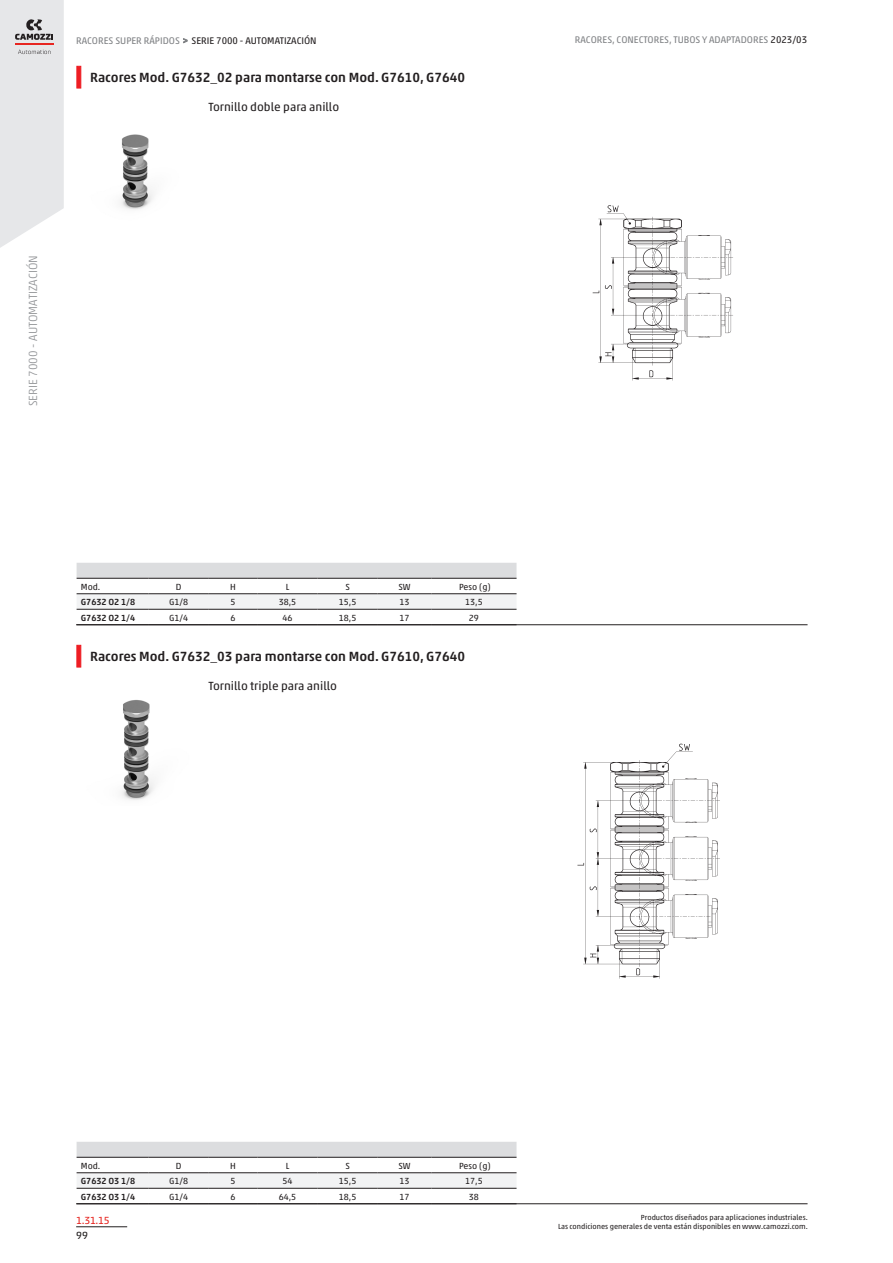
<style>
.page{position:relative;width:893px;height:1263px;background:#fff}
.page>*{position:absolute;margin:0;border:0;box-sizing:border-box;transform-origin:0 0}
.blockTitle_value{font:500 13.5px "Akko W1 G";color:#231f20}
.normal_value{font:12px "Akko W1 G";color:#231f20}
.t1{font:300 12px "Akko W1 G";color:#939598}
.secL{font:10.5px "Akko W1 G";color:#e72621}
.sec4L{font:10.5px "Akko W1 G";color:#231f20}
.headTitleL{font:9.75px "Akko W1 G";color:#231f20}
.footTitleL{font:9.75px "Akko W1 G";color:#808285}
.models_cell{font:9px "Akko W1 G";color:#231f20}
.models_row_header{font:500 9px "Akko W1 G";color:#231f20}
.models_header{font:9px "Akko W1 G";letter-spacing:-.005em;color:#231f20}
.models_model{font:9px "Akko W1 G";color:#231f20}
.footNotesL{font:7.5px/9px "Akko W1 G";color:#231f20;text-align:right}
.s1{color:#808285}
.s2{font-size:9px;color:#808285}
.s3{color:#231f20}
</style>
<div class="page">
<hr style="left:76px;top:1226px;width:51px;height:1px;background:#231f20">
<svg style="left:0;top:0;width:64px;height:248px;background:#e4e4e6"></svg>
<svg style="left:76px;top:66px;width:5px;height:22px"></svg>
<div style="left:77px;top:563px;width:440px;height:15px;background:#dcdddf"></div>
<svg style="left:77px;top:594px;width:440px;height:15px"></svg>
<hr style="left:77px;top:609px;width:72px;height:1px;background:#231f20">
<hr style="left:149px;top:609px;width:60px;height:1px;background:#231f20">
<hr style="left:209px;top:609px;width:48px;height:1px;background:#231f20">
<hr style="left:257px;top:609px;width:61px;height:1px;background:#231f20">
<hr style="left:318px;top:609px;width:60px;height:1px;background:#231f20">
<hr style="left:378px;top:609px;width:53px;height:1px;background:#231f20">
<hr style="left:431px;top:609px;width:86px;height:1px;background:#231f20">
<hr style="left:77px;top:578px;width:72px;height:1px;background:#231f20">
<hr style="left:77px;top:593px;width:72px;height:1px;background:#231f20">
<hr style="left:149px;top:578px;width:60px;height:1px;background:#231f20">
<hr style="left:149px;top:593px;width:60px;height:1px;background:#231f20">
<hr style="left:209px;top:578px;width:48px;height:1px;background:#231f20">
<hr style="left:209px;top:593px;width:48px;height:1px;background:#231f20">
<hr style="left:257px;top:578px;width:61px;height:1px;background:#231f20">
<hr style="left:257px;top:593px;width:61px;height:1px;background:#231f20">
<hr style="left:318px;top:578px;width:60px;height:1px;background:#231f20">
<hr style="left:318px;top:593px;width:60px;height:1px;background:#231f20">
<hr style="left:378px;top:578px;width:53px;height:1px;background:#231f20">
<hr style="left:378px;top:593px;width:53px;height:1px;background:#231f20">
<hr style="left:431px;top:578px;width:86px;height:1px;background:#231f20">
<hr style="left:431px;top:593px;width:86px;height:1px;background:#231f20">
<hr style="left:76px;top:624px;width:731px;height:1px;background:#231f20">
<img style="left:120px;top:134px;width:33px;height:76px">
<img style="left:592px;top:205px;width:141px;height:176px">
<svg style="left:76px;top:645px;width:5px;height:22px"></svg>
<div style="left:77px;top:1142px;width:440px;height:15px;background:#dcdddf"></div>
<svg style="left:77px;top:1173px;width:440px;height:15px"></svg>
<hr style="left:77px;top:1188px;width:72px;height:1px;background:#231f20">
<hr style="left:149px;top:1188px;width:60px;height:1px;background:#231f20">
<hr style="left:209px;top:1188px;width:48px;height:1px;background:#231f20">
<hr style="left:257px;top:1188px;width:61px;height:1px;background:#231f20">
<hr style="left:318px;top:1188px;width:60px;height:1px;background:#231f20">
<hr style="left:378px;top:1188px;width:53px;height:1px;background:#231f20">
<hr style="left:431px;top:1188px;width:86px;height:1px;background:#231f20">
<hr style="left:77px;top:1157px;width:72px;height:1px;background:#231f20">
<hr style="left:77px;top:1172px;width:72px;height:1px;background:#231f20">
<hr style="left:149px;top:1157px;width:60px;height:1px;background:#231f20">
<hr style="left:149px;top:1172px;width:60px;height:1px;background:#231f20">
<hr style="left:209px;top:1157px;width:48px;height:1px;background:#231f20">
<hr style="left:209px;top:1172px;width:48px;height:1px;background:#231f20">
<hr style="left:257px;top:1157px;width:61px;height:1px;background:#231f20">
<hr style="left:257px;top:1172px;width:61px;height:1px;background:#231f20">
<hr style="left:318px;top:1157px;width:60px;height:1px;background:#231f20">
<hr style="left:318px;top:1172px;width:60px;height:1px;background:#231f20">
<hr style="left:378px;top:1157px;width:53px;height:1px;background:#231f20">
<hr style="left:378px;top:1172px;width:53px;height:1px;background:#231f20">
<hr style="left:431px;top:1157px;width:86px;height:1px;background:#231f20">
<hr style="left:431px;top:1172px;width:86px;height:1px;background:#231f20">
<hr style="left:76px;top:1203px;width:731px;height:1px;background:#231f20">
<img style="left:121px;top:700px;width:34px;height:100px">
<img style="left:577px;top:743px;width:143px;height:236px">
<p class="headTitleL" style="left:76px;top:33px;width:242px"><span class="s1">RACORES SUPER RÁPIDOS</span> <span class="s2">&gt;</span> SERIE 7000 - AUTOMATIZACIÓN</p>
<p class="footTitleL" style="left:575px;top:33px;width:234px">RACORES, CONECTORES, TUBOS Y ADAPTADORES <span class="s3">2023/03</span></p>
<p class="blockTitle_value" style="left:90px;top:68px;width:376px">Racores Mod. G7632_02 para montarse con Mod. G7610, G7640</p>
<p class="normal_value" style="left:208px;top:98px;width:132px">Tornillo doble para anillo</p>
<p class="t1" style="left:24px;top:406px;width:153px;rotate:-90deg">SERIE 7000 - AUTOMATIZACIÓN</p>
<p class="models_model" style="left:81px;top:580px;width:21px">Mod.</p>
<p class="models_header" style="left:176px;top:580px;width:7px">D</p>
<p class="models_header" style="left:230px;top:580px;width:7px">H</p>
<p class="models_header" style="left:286px;top:580px;width:5px">L</p>
<p class="models_header" style="left:345px;top:580px;width:6px">S</p>
<p class="models_header" style="left:399px;top:580px;width:14px">SW</p>
<p class="models_header" style="left:459px;top:580px;width:33px">Peso (g)</p>
<p class="models_row_header" style="left:81px;top:595px;width:56px">G7632 O2 1/8</p>
<p class="models_cell" style="left:169px;top:595px;width:20px">G1/8</p>
<p class="models_cell" style="left:231px;top:595px;width:7px">5</p>
<p class="models_cell" style="left:279px;top:595px;width:19px">38,5</p>
<p class="models_cell" style="left:339px;top:595px;width:19px">15,5</p>
<p class="models_cell" style="left:399px;top:595px;width:12px">13</p>
<p class="models_cell" style="left:465px;top:595px;width:19px">13,5</p>
<p class="models_row_header" style="left:81px;top:611px;width:56px">G7632 O2 1/4</p>
<p class="models_cell" style="left:169px;top:611px;width:20px">G1/4</p>
<p class="models_cell" style="left:231px;top:611px;width:7px">6</p>
<p class="models_cell" style="left:282px;top:611px;width:12px">46</p>
<p class="models_cell" style="left:339px;top:611px;width:19px">18,5</p>
<p class="models_cell" style="left:399px;top:611px;width:12px">17</p>
<p class="models_cell" style="left:469px;top:611px;width:12px">29</p>
<p class="blockTitle_value" style="left:90px;top:647px;width:376px">Racores Mod. G7632_03 para montarse con Mod. G7610, G7640</p>
<p class="normal_value" style="left:208px;top:677px;width:130px">Tornillo triple para anillo</p>
<p class="models_model" style="left:81px;top:1159px;width:21px">Mod.</p>
<p class="models_header" style="left:176px;top:1159px;width:7px">D</p>
<p class="models_header" style="left:230px;top:1159px;width:7px">H</p>
<p class="models_header" style="left:286px;top:1159px;width:5px">L</p>
<p class="models_header" style="left:345px;top:1159px;width:6px">S</p>
<p class="models_header" style="left:399px;top:1159px;width:14px">SW</p>
<p class="models_header" style="left:459px;top:1159px;width:33px">Peso (g)</p>
<p class="models_row_header" style="left:81px;top:1174px;width:56px">G7632 O3 1/8</p>
<p class="models_cell" style="left:169px;top:1174px;width:20px">G1/8</p>
<p class="models_cell" style="left:231px;top:1174px;width:7px">5</p>
<p class="models_cell" style="left:282px;top:1174px;width:12px">54</p>
<p class="models_cell" style="left:339px;top:1174px;width:19px">15,5</p>
<p class="models_cell" style="left:399px;top:1174px;width:12px">13</p>
<p class="models_cell" style="left:465px;top:1174px;width:19px">17,5</p>
<p class="models_row_header" style="left:81px;top:1190px;width:56px">G7632 O3 1/4</p>
<p class="models_cell" style="left:169px;top:1190px;width:20px">G1/4</p>
<p class="models_cell" style="left:231px;top:1190px;width:7px">6</p>
<p class="models_cell" style="left:279px;top:1190px;width:19px">64,5</p>
<p class="models_cell" style="left:339px;top:1190px;width:19px">18,5</p>
<p class="models_cell" style="left:399px;top:1190px;width:12px">17</p>
<p class="models_cell" style="left:469px;top:1190px;width:12px">38</p>
<p class="secL" style="left:76px;top:1212px;width:35px">1.31.15</p>
<p class="sec4L" style="left:76px;top:1228px;width:13px">99</p>
<p class="footNotesL" style="left:558px;top:1212px;width:251px">Productos diseñados para aplicaciones industriales.<br>Las condiciones generales de venta están disponibles en www.camozzi.com.</p>
</div>
